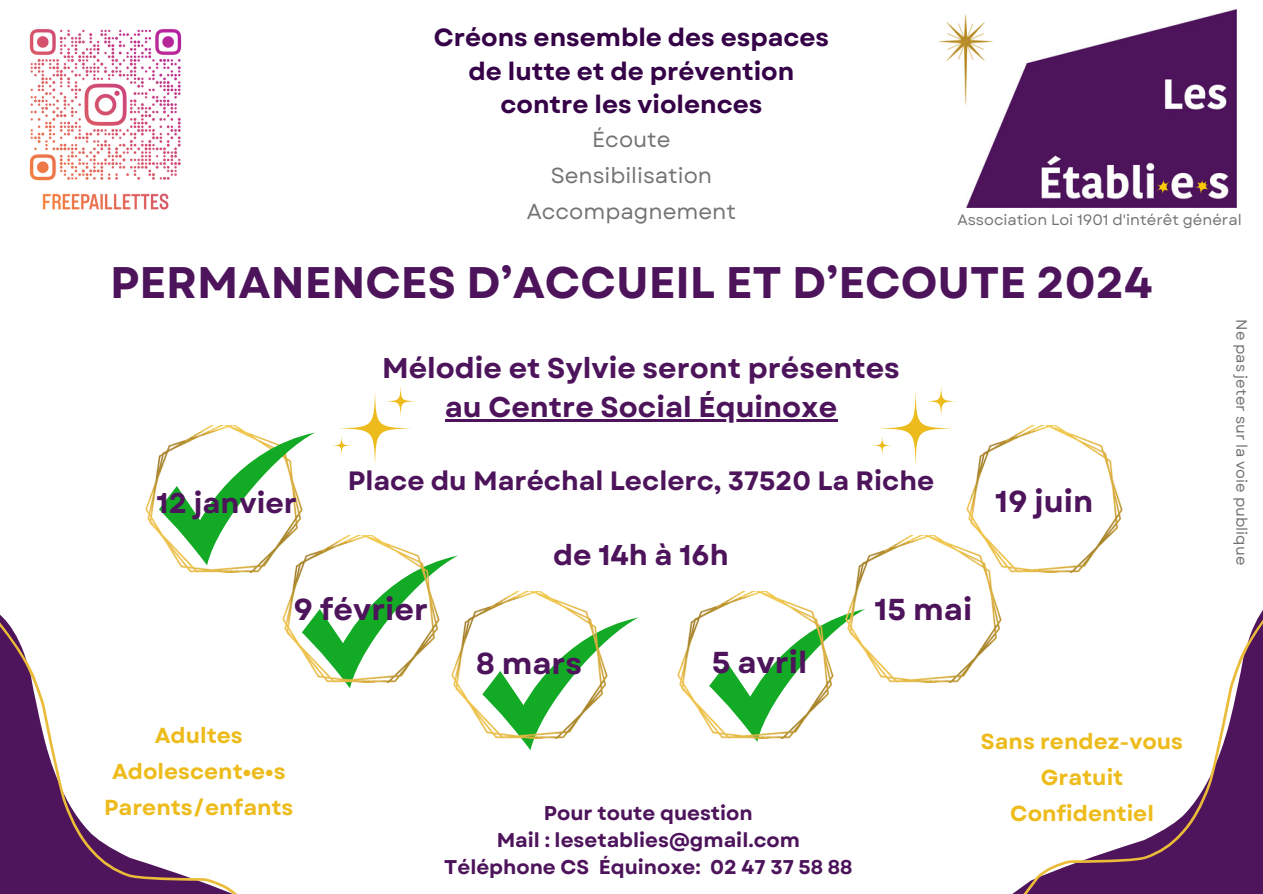
<style>
.page{position:relative;width:1263px;height:894px;background:#fff}
.page>*{position:absolute;margin:0;border:0;box-sizing:border-box;transform-origin:0 0}
.t1{font:700 44.1px "Garet";color:#4d145b}
.t2{font:700 30.15px "Garet";color:#4d145b}
.t3{font:700 28.5px "Garet";color:#4d145b}
.t4{font:700 26.4px "Garet";color:#4d145b}
.t5{font:700 24.75px/33.8px "Garet";color:#350147;text-align:center}
.t6{font:700 21.75px/36px "Garet";color:#edbc1c;text-align:center}
.t7{font:21.75px/36px "Garet";color:#737373;text-align:center}
.t8{font:700 19.95px/27px "Garet";color:#4d145b;text-align:center}
.t9{font:15px "Garet";color:#737373}
</style>
<div class="page">
<img style="left:966px;top:10px;width:270px;height:198px">
<svg style="left:0;top:619px;width:236px;height:274px"></svg>
<svg style="left:721px;top:614px;width:124px;height:127px"></svg>
<img style="left:845px;top:535px;width:148px;height:147px">
<img style="left:966px;top:425px;width:156px;height:147px">
<svg style="left:933px;top:593px;width:63px;height:90px"></svg>
<svg style="left:961px;top:601px;width:302px;height:292px"></svg>
<img style="left:146px;top:425px;width:101px;height:109px">
<img style="left:938px;top:10px;width:57px;height:98px">
<hr style="left:445px;top:419px;width:392px;height:2px;background:#4d145b">
<svg style="left:495px;top:617px;width:144px;height:133px"></svg>
<img style="left:455px;top:591px;width:152px;height:147px">
<img style="left:677px;top:591px;width:157px;height:147px">
<svg style="left:338px;top:391px;width:74px;height:74px"></svg>
<svg style="left:384px;top:385px;width:32px;height:32px"></svg>
<svg style="left:878px;top:391px;width:75px;height:74px"></svg>
<svg style="left:871px;top:434px;width:22px;height:22px"></svg>
<svg style="left:925px;top:385px;width:32px;height:32px"></svg>
<img style="left:29px;top:29px;width:153px;height:181px">
<svg style="left:159px;top:432px;width:299px;height:256px"></svg>
<p class="t5" style="left:434px;top:20px;width:397px">Créons ensemble des espaces de lutte et de prévention contre les violences</p>
<p class="t7" style="left:527px;top:121px;width:211px">Écoute<br>Sensibilisation<br>Accompagnement</p>
<h2 class="t9" style="left:957px;top:209px;width:286px">Association Loi 1901 d'intérêt général</h2>
<h2 class="t1" style="left:110px;top:250px;width:1044px">PERMANENCES D’ACCUEIL ET D’ECOUTE 2024</h2>
<p class="t3" style="left:157px;top:482px;width:142px">12 janvier</p>
<p class="t3" style="left:382px;top:347px;width:519px">Mélodie et Sylvie seront présentes</p>
<h2 class="t3" style="left:445px;top:386px;width:394px">au Centre Social Équinoxe</h2>
<h2 class="t4" style="left:348px;top:462px;width:588px">Place du Maréchal Leclerc, 37520 La Riche</h2>
<h2 class="t3" style="left:553px;top:534px;width:177px">de 14h à 16h</h2>
<p class="t2" style="left:293px;top:587px;width:136px">9 février</p>
<p class="t2" style="left:476px;top:641px;width:107px">8 mars</p>
<p class="t2" style="left:712px;top:640px;width:97px">5 avril</p>
<p class="t2" style="left:875px;top:587px;width:99px">15 mai</p>
<p class="t2" style="left:995px;top:479px;width:99px">19 juin</p>
<h2 class="t6" style="left:104px;top:717px;width:191px">Adultes<br>Adolescent•e•s<br>Parents/enfants</h2>
<h2 class="t6" style="left:981px;top:722px;width:204px">Sans rendez-vous<br>Gratuit<br>Confidentiel</h2>
<p class="t8" style="left:444px;top:799px;width:410px">Pour toute question<br>Mail : lesetablies@gmail.com<br>Téléphone CS Équinoxe: 02 47 37 58 88</p>
<p class="t9" style="left:1253px;top:319px;width:247px;rotate:90deg">Ne pas jeter sur la voie publique</p>
</div>
